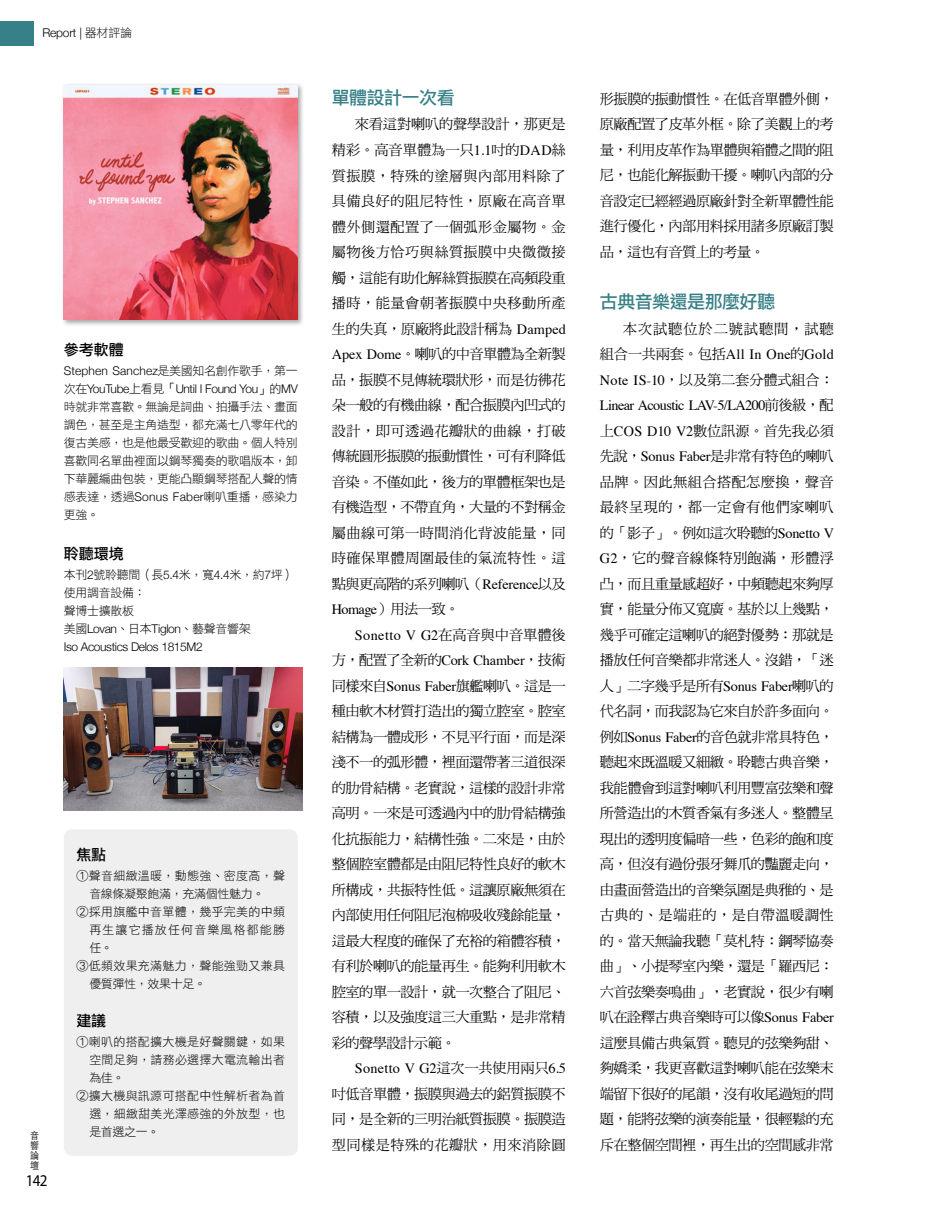
<style>
.page{position:relative;width:936px;height:1212px;background:#fff}
.page>*{position:absolute;margin:0;border:0;box-sizing:border-box;transform-origin:0 0}
.t1{font:18px "DF Li Hei Std W5";letter-spacing:-.03em;color:#378087}
.t2{font:16.5px "Myriad Pro";color:#000;scale:.91 1}
.t3{font:15px "DF Li Hei Std W5";color:#000}
.t4{font:14.25px/25.5px "DF Ming Std W5";letter-spacing:-.035em;color:#000;text-align:justify}
.t5{font:14.25px "Times";letter-spacing:.02em;color:#000}
.t6{font:14.25px/25.5px "Times";letter-spacing:.01em;color:#000}
.t7{font:14.25px "Times";letter-spacing:-.04em;color:#000}
.t8{font:14.25px "DF Ming Std W5";letter-spacing:-.015em;color:#000}
.t9{font:14.25px "DF Ming Std W5";letter-spacing:.06em;color:#000}
.t10{font:12px/18px "DF Li Hei Std W3";letter-spacing:.02em;color:#000;text-align:justify}
.t11{font:300 12px/18px "Helvetica Neue";letter-spacing:-.03em;color:#000}
.t12{font:12px/18px "DF Li Hei Std W3";letter-spacing:-.03em;color:#000}
.t13{font:12px "DF Li Hei Std W3";letter-spacing:.095em;color:#000}
.t14{font:300 9.9px/10.2px "ST Heiti TC";color:#000;text-align:justify;scale:.91 1}
.s1{font-family:"DF Li Hei Std W3";font-weight:400}
.s2{font-family:"Helvetica Neue";font-weight:300}
.s3{font-family:"Times"}
.s4{font-family:"DF Ming Std W5"}
</style>
<div class="page">
<div style="left:61px;top:82px;width:243px;height:245px;background:#000;opacity:.35"></div>
<img style="left:64px;top:85px;width:234px;height:235px">
<div style="left:64px;top:829px;width:234px;height:327px;background:#efefef;border-radius:9px"></div>
<img style="left:64px;top:668px;width:238px;height:143px">
<div style="left:0;top:21px;width:33px;height:24px;background:#378087"></div>
<p class="t11" style="left:43px;top:23px;width:91px">Report | <span class="s1">器材評論</span></p>
<p class="t3" style="left:64px;top:342px;width:61px">參考軟體</p>
<p class="t11" style="left:64px;top:361px;width:235px">Stephen Sanchez<span class="s1">是美國知名創作歌手，第一次在</span>YouTube<span class="s1">上看見「</span>Until I Found You<span class="s1">」的</span>MV</p>
<p class="t10" style="left:64px;top:397px;width:235px">時就非常喜歡。無論是詞曲、拍攝手法、畫面調色，甚至是主角造型，都充滿七八零年代的復古美感，也是他最受歡迎的歌曲。個人特別喜歡同名單曲裡面以鋼琴獨奏的歌唱版本，卸下華麗編曲包裝，更能凸顯鋼琴搭配人聲的情感表達，透過<span class="s2">Sonus Faber</span>喇叭重播，感染力更強。</p>
<p class="t3" style="left:64px;top:545px;width:61px">聆聽環境</p>
<p class="t12" style="left:64px;top:565px;width:232px">本刊<span class="s2">2</span>號聆聽間（長<span class="s2">5.4</span>米，寬<span class="s2">4.4</span>米，約<span class="s2">7</span>坪）使用調音設備：<br>聲博士擴散板<br>美國<span class="s2">Lovan</span>、日本<span class="s2">Tiglon</span>、藝聲音響架</p>
<p class="t11" style="left:64px;top:636px;width:140px">Iso Acoustics Delos 1815M2</p>
<p class="t14" style="left:30px;top:1129px;width:11px">音響論壇</p>
<p class="t2" style="left:26px;top:1170px;width:25px">142</p>
<p class="t3" style="left:77px;top:847px;width:31px">焦點</p>
<p class="t10" style="left:77px;top:866px;width:210px">①聲音細緻溫暖，動態強、密度高，聲</p>
<p class="t12" style="left:89px;top:884px;width:176px">音線條凝聚飽滿，充滿個性魅力。</p>
<p class="t10" style="left:77px;top:902px;width:210px">②採用旗艦中音單體，幾乎完美的中頻</p>
<p class="t13" style="left:89px;top:923px;width:197px">再生讓它播放任何音樂風格都能勝</p>
<p class="t10" style="left:89px;top:938px;width:25px">任。</p>
<p class="t10" style="left:77px;top:956px;width:210px">③低頻效果充滿魅力，聲能強勁又兼具</p>
<p class="t12" style="left:89px;top:974px;width:118px">優質彈性，效果十足。</p>
<p class="t3" style="left:77px;top:1013px;width:31px">建議</p>
<p class="t10" style="left:77px;top:1032px;width:210px">①喇叭的搭配擴大機是好聲關鍵，如果</p>
<p class="t10" style="left:89px;top:1050px;width:197px">空間足夠，請務必選擇大電流輸出者</p>
<p class="t10" style="left:89px;top:1068px;width:37px">為佳。</p>
<p class="t10" style="left:77px;top:1086px;width:210px">②擴大機與訊源可搭配中性解析者為首</p>
<p class="t10" style="left:89px;top:1104px;width:197px">選，細緻甜美光澤感強的外放型，也</p>
<p class="t10" style="left:89px;top:1122px;width:72px">是首選之一。</p>
<p class="t1" style="left:332px;top:88px;width:124px">單體設計一次看</p>
<p class="t4" style="left:332px;top:111px;width:235px;text-indent:23px">來看這對喇叭的聲學設計，那更是精彩。高音單體為一只<span class="s3">1.1</span>吋的<span class="s3">DAD</span>絲質振膜，特殊的塗層與內部用料除了具備良好的阻尼特性，原廠在高音單體外側還配置了一個弧形金屬物。金屬物後方恰巧與絲質振膜中央微微接觸，這能有助化解絲質振膜在高頻段重播時，能量會朝著振膜中央移動所產生的失真，原廠將此設計稱為 <span class="s3">Damped Apex Dome</span>。喇叭的中音單體為全新製品，振膜不見傳統環狀形，而是彷彿花朵一般的有機曲線，配合振膜內凹式的設計，即可透過花瓣狀的曲線，打破傳統圓形振膜的振動慣性，可有利降低音染。不僅如此，後方的單體框架也是有機造型，不帶直角，大量的不對稱金屬曲線可第一時間消化背波能量，同時確保單體周圍最佳的氣流特性。這點與更高階的系列喇叭（<span class="s3">Reference</span>以及</p>
<p class="t6" style="left:355px;top:595px;width:212px;text-indent:-23px">Homage<span class="s4">）用法一致。<br></span>Sonetto V G2<span class="s4">在高音與中音單體後</span></p>
<p class="t4" style="left:332px;top:647px;width:235px">方，配置了全新的<span class="s3">Cork Chamber</span>，技術同樣來自<span class="s3">Sonus Faber</span>旗艦喇叭。這是一種由軟木材質打造出的獨立腔室。腔室結構為一體成形，不見平行面，而是深淺不一的弧形體，裡面還帶著三道很深的肋骨結構。老實說，這樣的設計非常高明。一來是可透過內中的肋骨結構強化抗振能力，結構性強。二來是，由於整個腔室體都是由阻尼特性良好的軟木所構成，共振特性低。這讓原廠無須在內部使用任何阻尼泡棉吸收殘餘能量，這最大程度的確保了充裕的箱體容積，有利於喇叭的能量再生。能夠利用軟木腔室的單一設計，就一次整合了阻尼、容積，以及強度這三大重點，是非常精彩的聲學設計示範。</p>
<p class="t5" style="left:355px;top:1055px;width:212px">Sonetto V G2<span class="s4">這次一共使用兩只</span>6.5</p>
<p class="t4" style="left:332px;top:1081px;width:235px">吋低音單體，振膜與過去的鋁質振膜不同，是全新的三明治紙質振膜。振膜造型同樣是特殊的花瓣狀，用來消除圓</p>
<p class="t4" style="left:600px;top:86px;width:235px">形振膜的振動慣性。在低音單體外側，原廠配置了皮革外框。除了美觀上的考量，利用皮革作為單體與箱體之間的阻尼，也能化解振動干擾。喇叭內部的分音設定已經經過原廠針對全新單體性能進行優化，內部用料採用諸多原廠訂製品，這也有音質上的考量。</p>
<p class="t1" style="left:600px;top:292px;width:177px">古典音樂還是那麼好聽</p>
<p class="t9" style="left:622px;top:321px;width:212px">本次試聽位於二號試聽間，試聽</p>
<p class="t5" style="left:600px;top:341px;width:235px"><span class="s4">組合一共兩套。包括</span>All In One<span class="s4">的</span>Gold</p>
<p class="t8" style="left:600px;top:372px;width:235px"><span class="s3">Note IS-10</span>，以及第二套分體式組合：</p>
<p class="t7" style="left:600px;top:392px;width:235px">Linear Acoustic LAV-5/LA200<span class="s4">前後級，配</span></p>
<p class="t4" style="left:600px;top:418px;width:236px">上<span class="s3">COS D10 V2</span>數位訊源。首先我必須先說，<span class="s3">Sonus Faber</span>是非常有特色的喇叭品牌。因此無組合搭配怎麼換，聲音最終呈現的，都一定會有他們家喇叭的「影子」。例如這次聆聽的<span class="s3">Sonetto V G2</span>，它的聲音線條特別飽滿，形體浮凸，而且重量感超好，中頻聽起來夠厚實，能量分佈又寬廣。基於以上幾點，幾乎可確定這喇叭的絕對優勢：那就是播放任何音樂都非常迷人。沒錯，「迷人」二字幾乎是所有<span class="s3">Sonus Faber</span>喇叭的代名詞，而我認為它來自於許多面向。例如<span class="s3">Sonus Faber</span>的音色就非常具特色，聽起來既溫暖又細緻。聆聽古典音樂，我能體會到這對喇叭利用豐富弦樂和聲所營造出的木質香氣有多迷人。整體呈現出的透明度偏暗一些，色彩的飽和度高，但沒有過份張牙舞爪的豔麗走向，由畫面營造出的音樂氛圍是典雅的、是古典的、是端莊的，是自帶溫暖調性的。當天無論我聽「莫札特：鋼琴協奏曲」、小提琴室內樂，還是「羅西尼：六首弦樂奏鳴曲」，老實說，很少有喇叭在詮釋古典音樂時可以像<span class="s3">Sonus Faber</span>這麼具備古典氣質。聽見的弦樂夠甜、夠嬌柔，我更喜歡這對喇叭能在弦樂末端留下很好的尾韻，沒有收尾過短的問題，能將弦樂的演奏能量，很輕鬆的充斥在整個空間裡，再生出的空間感非常</p>
</div>
